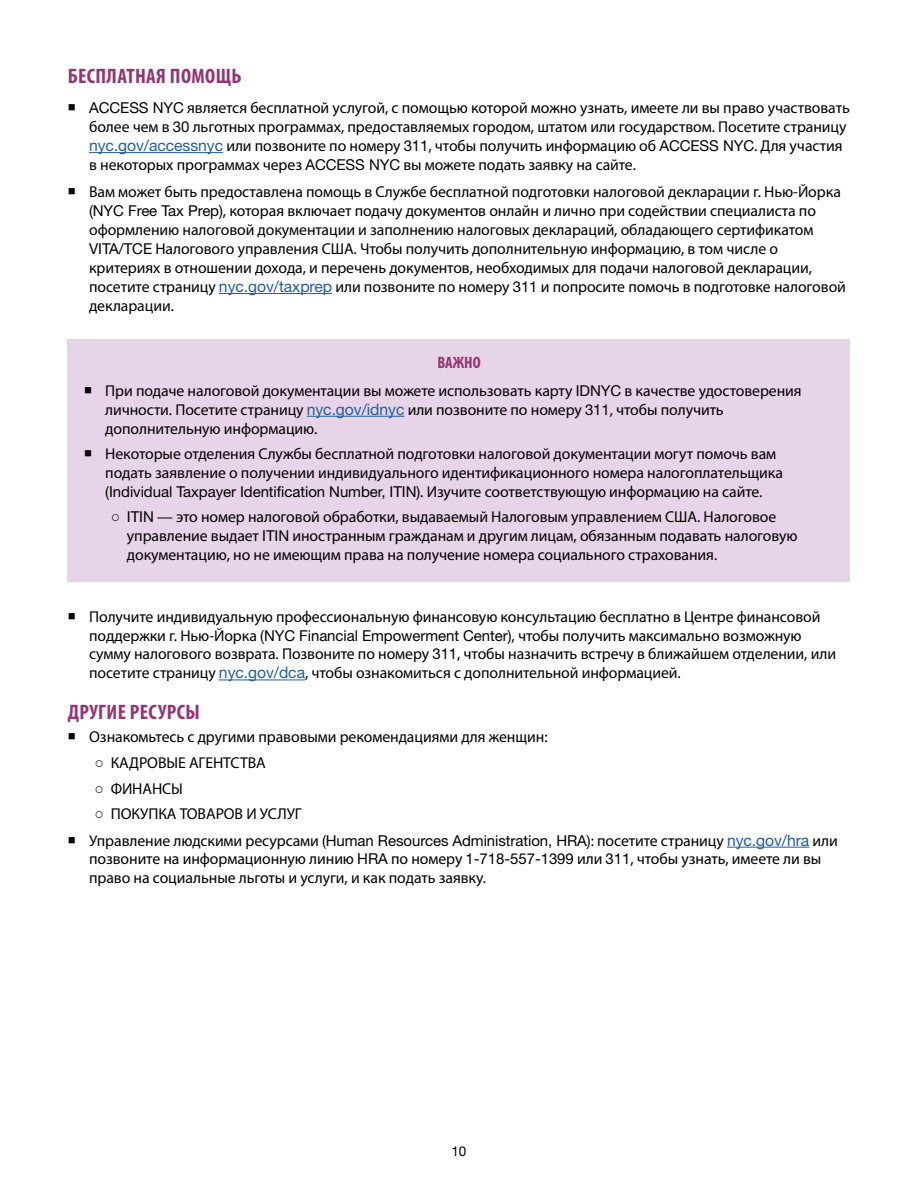
<style>
.page{position:relative;width:918px;height:1188px;background:#fff}
.page>*{position:absolute;margin:0;border:0;box-sizing:border-box;transform-origin:0 0}
.t1{font:700 condensed 21px "Myriad Pro";letter-spacing:.02em;color:#943473}
.t2{font:700 condensed 16.5px "Myriad Pro";letter-spacing:-.005em;color:#943473}
.t3{font:15.75px/18.9px "Myriad Pro";letter-spacing:-.005em;color:#000}
.t4{font:15px "Helvetica Neue LT Std";letter-spacing:-.005em;color:#000}
.t5{font:13.5px "Helvetica Neue LT Std";color:#000}
.s1{font-family:"Helvetica Neue LT Std";font-size:15px}
.s2{font-family:"Helvetica Neue LT Std";color:#215e9e}
.s3{font-family:"Myriad Pro";font-size:15.75px}
.s4{font-family:"Arial"}
</style>
<div class="page">
<hr style="left:89px;top:152px;width:134px;height:1px;background:#215e9e">
<hr style="left:219px;top:293px;width:113px;height:1px;background:#215e9e">
<hr style="left:219px;top:680px;width:86px;height:1px;background:#215e9e">
<hr style="left:727px;top:847px;width:82px;height:1px;background:#215e9e">
<div style="left:68px;top:340px;width:782px;height:242px;background:#e8d4e8"></div>
<hr style="left:307px;top:416px;width:97px;height:1px;background:#215e9e">
<h1 class="t1" style="left:68px;top:63px;width:175px">БЕСПЛАТНАЯ ПОМОЩЬ</h1>
<p class="t3" style="left:89px;top:98px;width:762px"><span class="s1">ACCESS NYC</span> является бесплатной услугой, с помощью которой можно узнать, имеете ли вы право участвовать более чем в <span class="s1">30</span> льготных программах, предоставляемых городом, штатом или государством. Посетите страницу <span class="s2">nyc.gov/accessnyc</span> или позвоните по номеру <span class="s1">311</span>, чтобы получить информацию об <span class="s1">ACCESS NYC</span>. Для участия в некоторых программах через <span class="s1">ACCESS NYC</span> вы можете подать заявку на сайте.</p>
<p class="t3" style="left:89px;top:182px;width:758px">Вам может быть предоставлена помощь в Службе бесплатной подготовки налоговой декларации г. Нью-Йорка <span class="s1">(NYC Free Tax Prep)</span>, которая включает подачу документов онлайн и лично при содействии специалиста по оформлению налоговой документации и заполнению налоговых деклараций, обладающего сертификатом <span class="s1">VITA/TCE</span> Налогового управления США. Чтобы получить дополнительную информацию, в том числе о критериях в отношении дохода, и перечень документов, необходимых для подачи налоговой декларации, посетите страницу <span class="s2">nyc.gov/taxprep</span> или позвоните по номеру <span class="s1">311</span> и попросите помочь в подготовке налоговой декларации.</p>
<p class="t2" style="left:437px;top:352px;width:45px">ВАЖНО</p>
<p class="t3" style="left:105px;top:381px;width:698px;text-indent:-22px">○ При подаче налоговой документации вы можете использовать карту <span class="s1">IDNYC</span> в качестве удостоверения личности. Посетите страницу <span class="s2">nyc.gov/idnyc</span> или позвоните по номеру <span class="s1">311</span>, чтобы получить дополнительную информацию.</p>
<p class="t3" style="left:105px;top:444px;width:679px;text-indent:-22px">○ Некоторые отделения Службы бесплатной подготовки налоговой документации могут помочь вам подать заявление о получении индивидуального идентификационного номера налогоплательщика</p>
<p class="t4" style="left:105px;top:482px;width:659px">(Individual Taxpayer Identification Number, ITIN)<span class="s3">. Изучите соответствующую информацию на сайте.</span></p>
<p class="t3" style="left:127px;top:507px;width:672px;text-indent:-16px"><span class="s4">○</span> <span class="s1">ITIN</span> — это номер налоговой обработки, выдаваемый Налоговым управлением США. Налоговое управление выдает <span class="s1">ITIN</span> иностранным гражданам и другим лицам, обязанным подавать налоговую документацию, но не имеющим права на получение номера социального страхования.</p>
<p class="t3" style="left:89px;top:607px;width:748px">Получите индивидуальную профессиональную финансовую консультацию бесплатно в Центре финансовой поддержки г. Нью-Йорка <span class="s1">(NYC Financial Empowerment Center)</span>, чтобы получить максимально возможную сумму налогового возврата. Позвоните по номеру <span class="s1">311</span>, чтобы назначить встречу в ближайшем отделении, или посетите страницу <span class="s2">nyc.gov/dca</span>, чтобы ознакомиться с дополнительной информацией.</p>
<h1 class="t1" style="left:68px;top:699px;width:134px">ДРУГИЕ РЕСУРСЫ</h1>
<p class="t3" style="left:89px;top:727px;width:460px">Ознакомьтесь с другими правовыми рекомендациями для женщин:</p>
<p class="t3" style="left:94px;top:753px;width:173px"><span class="s4">○</span> КАДРОВЫЕ АГЕНТСТВА</p>
<p class="t3" style="left:94px;top:779px;width:90px"><span class="s4">○</span> ФИНАНСЫ</p>
<p class="t3" style="left:89px;top:800px;width:750px;line-height:26.4px;text-indent:5px"><span class="s4">○</span> ПОКУПКА ТОВАРОВ И УСЛУГ<br>Управление людскими ресурсами <span class="s1">(Human Resources Administration, HRA)</span>: посетите страницу <span class="s2">nyc.gov/hra</span> или</p>
<p class="t3" style="left:89px;top:850px;width:734px">позвоните на информационную линию <span class="s1">HRA</span> по номеру <span class="s1">1-718-557-1399</span> или <span class="s1">311</span>, чтобы узнать, имеете ли вы право на социальные льготы и услуги, и как подать заявку.</p>
<p class="t5" style="left:452px;top:1143px;width:16px">10</p>
</div>
